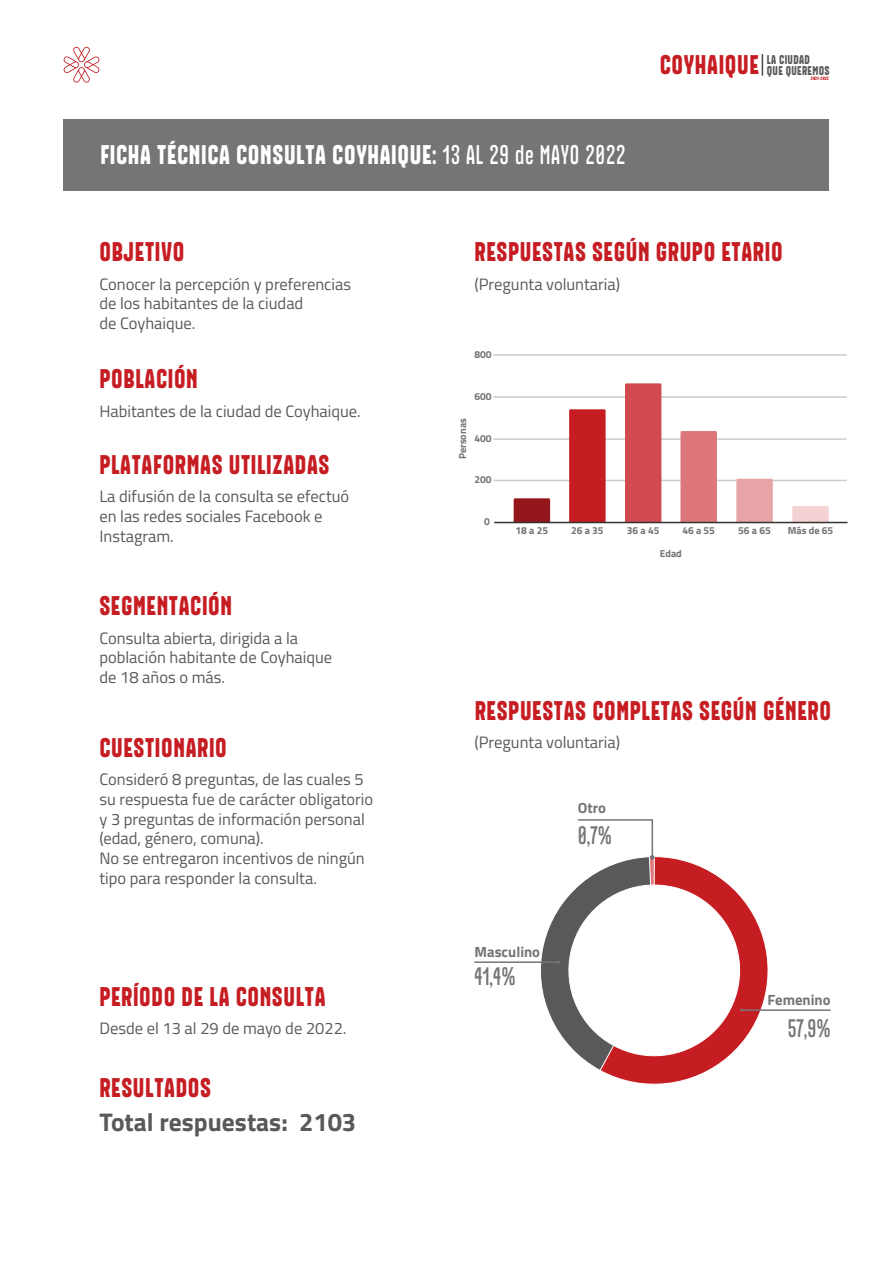
<style>
.page{position:relative;width:893px;height:1263px;background:#fff}
.page>*{position:absolute;margin:0;border:0;box-sizing:border-box;transform-origin:0 0}
.t1{font:27px "Mazurquica Pesada";letter-spacing:.025em;color:#c61d23}
.t2{font:27px "Mazurquica Pesada";letter-spacing:.025em;color:#fff}
.t3{font:700 25.5px "Titillium Web";color:#58595b}
.t4{font:25.35px "Mazurquica Media";color:#757575}
.t5{font:16.5px/19.8px "Titillium Web";color:#58595b}
.t6{font:700 14.7px "Titillium Web";color:#757575}
.t7{font:12.75px "Mazurquica Pesada";letter-spacing:.025em;color:#58595b}
.t8{font:700 10.2px "Titillium Web";color:#757575}
.t9{font:4.8px "Mazurquica Pesada";letter-spacing:.025em;color:#c61d23}
.s1{font-family:"Mazurquica Media"}
</style>
<div class="page">
<svg style="left:762px;top:54px;width:1px;height:22px"></svg>
<svg style="left:63px;top:47px;width:37px;height:36px"></svg>
<div style="left:64px;top:120px;width:765px;height:71px;background:#757575"></div>
<hr style="left:493px;top:480px;width:354px;height:1px;background:#ccc">
<hr style="left:493px;top:438px;width:354px;height:2px;background:#ccc">
<hr style="left:493px;top:396px;width:354px;height:2px;background:#ccc">
<hr style="left:493px;top:354px;width:354px;height:2px;background:#ccc">
<svg style="left:514px;top:498px;width:36px;height:24px"></svg>
<svg style="left:569px;top:409px;width:37px;height:113px;background:#c62026"></svg>
<div style="left:625px;top:383px;width:36px;height:139px;background:#d14a4f"></div>
<div style="left:680px;top:431px;width:37px;height:91px;background:#dd777b"></div>
<svg style="left:736px;top:479px;width:37px;height:43px;background:#e7a5a7"></svg>
<svg style="left:792px;top:506px;width:37px;height:16px"></svg>
<hr style="left:494px;top:522px;width:353px;height:1px;background:#333">
<hr style="left:474px;top:961px;width:85px;height:2px;background:#757575">
<hr style="left:742px;top:1009px;width:89px;height:2px;background:#757575">
<svg style="left:532px;top:819px;width:246px;height:266px"></svg>
<h1 class="t2" style="left:100px;top:141px;width:527px">FICHA TÉCNICA CONSULTA COYHAIQUE: <span class="s1">13 AL 29 de MAYO 2022</span></h1>
<h1 class="t1" style="left:660px;top:51px;width:152px">COYHAIQUE <sup>LA</sup> <sup>CIUDAD</sup></h1>
<p class="t7" style="left:767px;top:64px;width:64px">QUE QUEREMOS</p>
<p class="t9" style="left:811px;top:76px;width:19px">2021-2022</p>
<h1 class="t1" style="left:99px;top:238px;width:86px">OBJETIVO</h1>
<h1 class="t1" style="left:474px;top:238px;width:310px">RESPUESTAS SEGÚN GRUPO ETARIO</h1>
<p class="t5" style="left:99px;top:273px;width:253px">Conocer la percepción y preferencias</p>
<p class="t5" style="left:474px;top:273px;width:147px">(Pregunta voluntaria)</p>
<p class="t5" style="left:99px;top:293px;width:205px">de los habitantes de la ciudad de Coyhaique.</p>
<h1 class="t1" style="left:99px;top:365px;width:100px">POBLACIÓN</h1>
<p class="t5" style="left:99px;top:400px;width:263px">Habitantes de la ciudad de Coyhaique.</p>
<h1 class="t1" style="left:99px;top:450px;width:232px">PLATAFORMAS UTILIZADAS</h1>
<p class="t5" style="left:99px;top:486px;width:251px">La difusión de la consulta se efectuó en las redes sociales Facebook e<br>Instagram.</p>
<h1 class="t1" style="left:99px;top:592px;width:134px">SEGMENTACIÓN</h1>
<p class="t5" style="left:99px;top:627px;width:234px">Consulta abierta, dirigida a la población habitante de Coyhaique de 18 años o más.</p>
<h1 class="t1" style="left:99px;top:733px;width:129px">CUESTIONARIO</h1>
<p class="t5" style="left:99px;top:768px;width:275px">Consideró 8 preguntas, de las cuales 5 su respuesta fue de carácter obligatorio y 3 preguntas de información personal (edad, género, comuna).<br>No se entregaron incentivos de ningún tipo para responder la consulta.</p>
<h1 class="t1" style="left:99px;top:982px;width:228px">PERÍODO DE LA CONSULTA</h1>
<p class="t5" style="left:99px;top:1017px;width:249px">Desde el 13 al 29 de mayo de 2022.</p>
<h1 class="t1" style="left:99px;top:1074px;width:113px">RESULTADOS</h1>
<h2 class="t3" style="left:99px;top:1103px;width:258px">Total respuestas: 2103</h2>
<p class="t8" style="left:474px;top:347px;width:19px">800</p>
<p class="t8" style="left:455px;top:459px;width:43px;rotate:-90deg">Personas</p>
<p class="t8" style="left:474px;top:388px;width:19px">600</p>
<p class="t8" style="left:474px;top:430px;width:19px">400</p>
<p class="t8" style="left:474px;top:472px;width:19px">200</p>
<p class="t8" style="left:484px;top:514px;width:7px">0</p>
<p class="t8" style="left:516px;top:523px;width:34px">18 a 25</p>
<p class="t8" style="left:571px;top:523px;width:34px">26 a 35</p>
<p class="t8" style="left:627px;top:523px;width:34px">36 a 45</p>
<p class="t8" style="left:682px;top:523px;width:34px">46 a 55</p>
<p class="t8" style="left:738px;top:523px;width:34px">56 a 65</p>
<p class="t8" style="left:788px;top:523px;width:47px">Más de 65</p>
<p class="t8" style="left:660px;top:545px;width:24px">Edad</p>
<h1 class="t1" style="left:475px;top:696px;width:358px">RESPUESTAS COMPLETAS SEGÚN GÉNERO</h1>
<p class="t5" style="left:474px;top:732px;width:147px">(Pregunta voluntaria)</p>
<p class="t6" style="left:578px;top:797px;width:30px">Otro</p>
<h3 class="t4" style="left:578px;top:822px;width:36px">0,7%</h3>
<p class="t6" style="left:474px;top:941px;width:67px">Masculino</p>
<h3 class="t4" style="left:474px;top:963px;width:43px">41,4%</h3>
<p class="t6" style="left:768px;top:988px;width:64px">Femenino</p>
<h3 class="t4" style="left:788px;top:1015px;width:44px">57,9%</h3>
</div>
